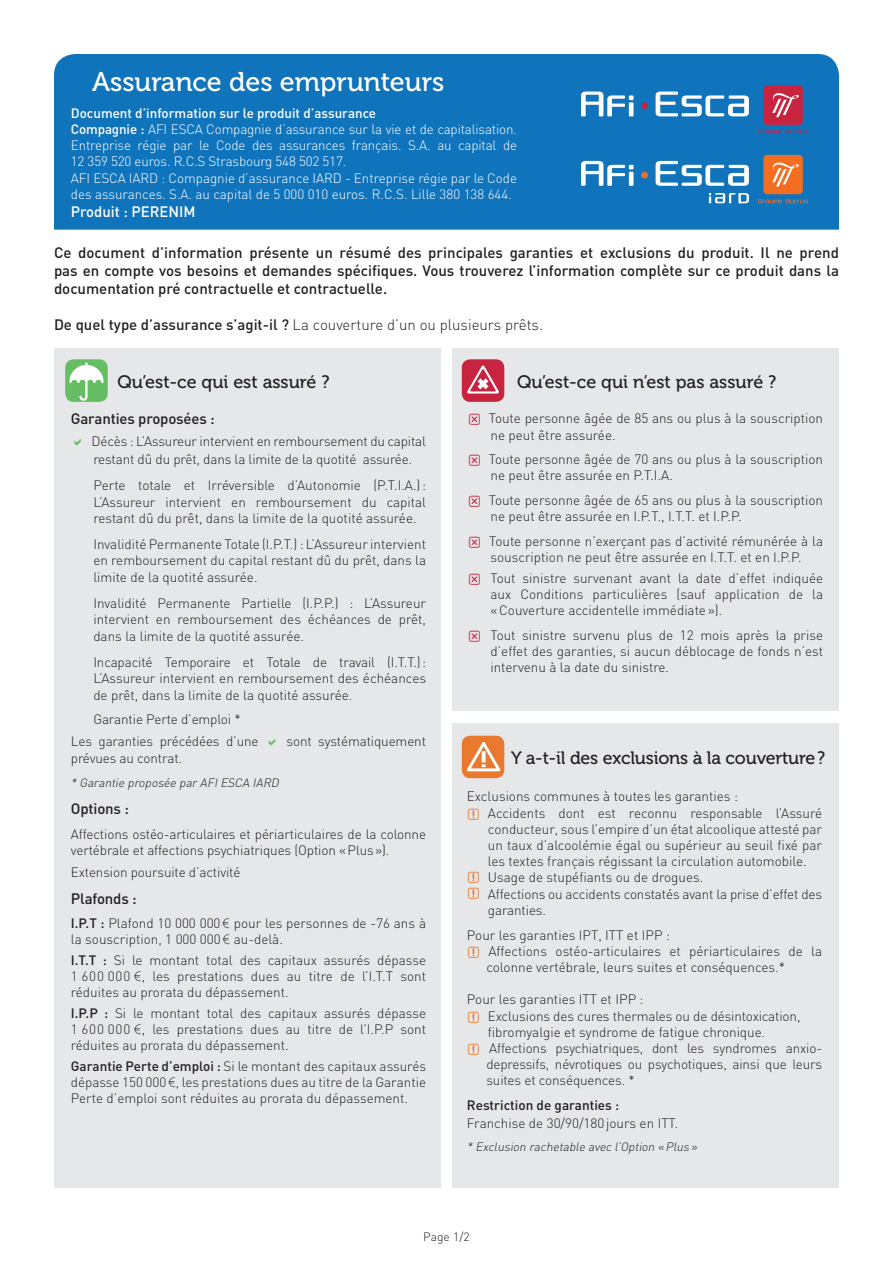
<style>
.page{position:relative;width:893px;height:1263px;background:#fff}
.page>*{position:absolute;margin:0;border:0;box-sizing:border-box;transform-origin:0 0}
.t1{font:27px "Museo 500";color:#fff}
.t2{font:18px "Museo 500";letter-spacing:-.005em;color:#231f20}
.t3{font:500 15px/18px "DIN";letter-spacing:-.01em;color:#231f20;text-align:justify}
.t4{font:300 15px "DIN";color:#231f20}
.t5{font:500 15px "DIN";color:#fff}
.t6{font:300 13.5px/16.2px "DIN";color:#231f20;text-align:justify}
.t7{font:300 13.5px/16.2px "DIN";color:#fff;text-align:justify}
.t8{font:500 13.5px "DIN";color:#fff}
.t9{font:500 13.5px "DIN";color:#231f20}
.t10{font:italic 300 12px "DIN";color:#231f20}
.t11{font:300 12px "DIN";color:#231f20}
.s1{font-weight:500}
.s2{font-family:"Museo 100";font-weight:400}
.s3{font-family:"Button Bonus Rounded Positive";font-weight:400;color:#c8233f}
.s4{font-family:"Button Bonus Rounded Positive";font-weight:400;color:#e8792f}
</style>
<div class="page">
<div style="left:54px;top:54px;width:785px;height:176px;background:#1074bc"></div>
<div style="left:641px;top:102px;width:7px;height:7px;background:#c8233f;border-radius:50%"></div>
<svg style="left:758px;top:130px;width:50px;height:4px"></svg>
<div style="left:763px;top:85px;width:40px;height:40px;background:#c8233f;border-radius:4px"></div>
<svg style="left:772px;top:93px;width:27px;height:24px"></svg>
<svg style="left:581px;top:92px;width:52px;height:24px"></svg>
<svg style="left:656px;top:92px;width:93px;height:24px"></svg>
<div style="left:641px;top:172px;width:7px;height:7px;background:#f36e21;border-radius:50%"></div>
<svg style="left:758px;top:199px;width:50px;height:4px"></svg>
<div style="left:763px;top:155px;width:40px;height:39px;background:#f36e21;border-radius:4px"></div>
<svg style="left:772px;top:162px;width:27px;height:25px"></svg>
<svg style="left:581px;top:161px;width:52px;height:25px"></svg>
<svg style="left:656px;top:161px;width:93px;height:25px"></svg>
<svg style="left:709px;top:193px;width:40px;height:10px"></svg>
<div style="left:54px;top:348px;width:387px;height:840px;background:#e6e7e9"></div>
<div style="left:452px;top:348px;width:387px;height:362px;background:#e6e7e9"></div>
<div style="left:65px;top:359px;width:43px;height:43px;background:#66be64;border-radius:9px"></div>
<svg style="left:69px;top:362px;width:35px;height:39px"></svg>
<div style="left:462px;top:359px;width:42px;height:43px;background:#c8233f;border-radius:9px"></div>
<svg style="left:467px;top:365px;width:32px;height:29px"></svg>
<div style="left:452px;top:723px;width:387px;height:465px;background:#e6e7e9"></div>
<div style="left:462px;top:736px;width:42px;height:42px;background:#e8792f;border-radius:9px"></div>
<svg style="left:467px;top:742px;width:33px;height:29px"></svg>
<p class="t1" style="left:92px;top:67px;width:354px">Assurance des emprunteurs</p>
<p class="t8" style="left:71px;top:104px;width:307px">Document d’information sur le produit d’assurance</p>
<p class="t7" style="left:71px;top:121px;width:448px"><span class="s1">Compagnie :</span> AFI ESCA Compagnie d’assurance sur la vie et de capitalisation.<br>Entreprise régie par le Code des assurances français. S.A. au capital de 12 359 520 euros. R.C.S Strasbourg 548 502 517.</p>
<p class="t7" style="left:71px;top:169px;width:448px">AFI ESCA IARD : Compagnie d’assurance IARD - Entreprise régie par le Code des assurances. S.A. au capital de 5 000 010 euros. R.C.S. Lille 380 138 644.</p>
<p class="t5" style="left:71px;top:202px;width:126px">Produit : PERENIM</p>
<p class="t3" style="left:54px;top:243px;width:786px">Ce document d’information présente un résumé des principales garanties et exclusions du produit. Il ne prend pas en compte vos besoins et demandes spécifiques. Vous trouverez l’information complète sur ce produit dans la documentation pré contractuelle et contractuelle.</p>
<p class="t4" style="left:54px;top:316px;width:490px"><span class="s1">De quel type d’assurance s’agit-il ?</span> La couverture d’un ou plusieurs prêts.</p>
<p class="t2" style="left:117px;top:372px;width:214px">Qu’est-ce qui est assuré ?</p>
<p class="t2" style="left:517px;top:372px;width:261px">Qu’est-ce qui n’est pas assuré ?</p>
<p class="t3" style="left:71px;top:409px;width:145px">Garanties proposées :</p>
<p class="t6" style="left:92px;top:432px;width:336px;line-height:18px">Décès : L’Assureur intervient en remboursement du capital restant dû du prêt, dans la limite de la quotité assurée.</p>
<p class="t6" style="left:93px;top:477px;width:334px">Perte totale et Irréversible d’Autonomie (P.T.I.A.):<br>L’Assureur intervient en remboursement du capital restant dû du prêt, dans la limite de la quotité assurée.</p>
<p class="t6" style="left:93px;top:536px;width:334px">Invalidité Permanente Totale (I.P.T.) : L’Assureur intervient en remboursement du capital restant dû du prêt, dans la limite de la quotité assurée.</p>
<p class="t6" style="left:93px;top:595px;width:334px">Invalidité Permanente Partielle (I.P.P.) : L’Assureur intervient en remboursement des échéances de prêt, dans la limite de la quotité assurée.</p>
<p class="t6" style="left:93px;top:654px;width:334px">Incapacité Temporaire et Totale de travail (I.T.T.):<br>L’Assureur intervient en remboursement des échéances de prêt, dans la limite de la quotité assurée.</p>
<p class="t6" style="left:93px;top:711px;width:149px">Garantie Perte d’emploi *</p>
<p class="t6" style="left:71px;top:733px;width:189px">Les garanties précédées d’une</p>
<p class="t6" style="left:286px;top:733px;width:141px">sont systématiquement</p>
<p class="t6" style="left:71px;top:749px;width:113px">prévues au contrat.</p>
<p class="t10" style="left:71px;top:776px;width:212px">* Garantie proposée par AFIESCA IARD</p>
<p class="t3" style="left:71px;top:799px;width:60px">Options :</p>
<p class="t6" style="left:71px;top:825px;width:357px">Affections ostéo-articulaires et périarticulaires de la colonne vertébrale et affections psychiatriques (Option «Plus»).</p>
<p class="t6" style="left:71px;top:864px;width:171px">Extension poursuite d’activité</p>
<p class="t3" style="left:71px;top:889px;width:67px">Plafonds :</p>
<p class="t6" style="left:71px;top:915px;width:357px"><span class="s1">I.P.T :</span> Plafond 10 000 000<span class="s2">€</span> pour les personnes de -76 ans à la souscription, 1 000 000<span class="s2">€</span> au-delà.</p>
<p class="t6" style="left:71px;top:952px;width:357px"><span class="s1">I.T.T :</span> Si le montant total des capitaux assurés dépasse 1 600 000 <span class="s2">€</span>, les prestations dues au titre de l’I.T.T sont réduites au prorata du dépassement.</p>
<p class="t6" style="left:71px;top:1005px;width:357px"><span class="s1">I.P.P :</span> Si le montant total des capitaux assurés dépasse 1 600 000 <span class="s2">€</span>, les prestations dues au titre de l’I.P.P sont réduites au prorata du dépassement.</p>
<p class="t6" style="left:71px;top:1057px;width:357px"><span class="s1">Garantie Perte d’emploi :</span> Si le montant des capitaux assurés dépasse 150 000<span class="s2">€</span>, les prestations dues au titre de la Garantie Perte d’emploi sont réduites au prorata du dépassement.</p>
<p class="t6" style="left:490px;top:410px;width:334px;text-indent:-22px"><span class="s3">Y</span> Toute personne âgée de 85 ans ou plus à la souscription ne peut être assurée.</p>
<p class="t6" style="left:490px;top:451px;width:334px;text-indent:-22px"><span class="s3">Y</span> Toute personne âgée de 70 ans ou plus à la souscription ne peut être assurée en P.T.I.A.</p>
<p class="t6" style="left:490px;top:492px;width:334px;text-indent:-22px"><span class="s3">Y</span> Toute personne âgée de 65 ans ou plus à la souscription ne peut être assurée en I.P.T., I.T.T. et I.P.P.</p>
<p class="t6" style="left:468px;top:533px;width:357px;text-align:center"><span class="s3">Y</span> Toute personne n’exerçant pas d’activité rémunérée à la souscription ne peut être assurée en I.T.T. et en I.P.P.</p>
<p class="t6" style="left:490px;top:570px;width:334px;text-indent:-22px"><span class="s3">Y</span> Tout sinistre survenant avant la date d’effet indiquée aux Conditions particulières (sauf application de la «Couverture accidentelle immédiate»).</p>
<p class="t6" style="left:490px;top:627px;width:334px;text-indent:-22px"><span class="s3">Y</span> Tout sinistre survenu plus de 12 mois après la prise d’effet des garanties, si aucun déblocage de fonds n’est intervenu à la date du sinistre.</p>
<p class="t2" style="left:511px;top:748px;width:316px">Y a-t-il des exclusions à la couverture?</p>
<p class="t6" style="left:467px;top:788px;width:273px">Exclusions communes à toutes les garanties :</p>
<p class="t6" style="left:488px;top:804px;width:336px;text-indent:-21px"><span class="s4">X</span> Accidents dont est reconnu responsable l’Assuré conducteur, sous l’empire d’un état alcoolique attesté par un taux d’alcoolémie égal ou supérieur au seuil fixé par les textes français régissant la circulation automobile.</p>
<p class="t6" style="left:467px;top:869px;width:238px"><span class="s4">X</span> Usage de stupéfiants ou de drogues.</p>
<p class="t6" style="left:488px;top:885px;width:336px;text-indent:-21px"><span class="s4">X</span> Affections ou accidents constatés avant la prise d’effet des garanties.</p>
<p class="t6" style="left:467px;top:926px;width:205px">Pour les garanties IPT, ITT et IPP :</p>
<p class="t6" style="left:486px;top:942px;width:337px;text-indent:-20px"><span class="s4">X</span> Affections ostéo-articulaires et périarticulaires de la colonne vertébrale, leurs suites et conséquences.*</p>
<p class="t6" style="left:467px;top:991px;width:178px">Pour les garanties ITT et IPP :</p>
<p class="t6" style="left:467px;top:1007px;width:335px"><span class="s4">X</span> Exclusions des cures thermales ou de désintoxication,</p>
<p class="t6" style="left:488px;top:1023px;width:279px">fibromyalgie et syndrome de fatigue chronique.</p>
<p class="t6" style="left:486px;top:1040px;width:337px;text-indent:-20px"><span class="s4">X</span> Affections psychiatriques, dont les syndromes anxio&shy;depressifs, névrotiques ou psychotiques, ainsi que leurs suites et conséquences. *</p>
<p class="t9" style="left:467px;top:1096px;width:154px">Restriction de garanties :</p>
<p class="t6" style="left:467px;top:1115px;width:213px">Franchise de 30/90/180jours en ITT.</p>
<p class="t10" style="left:467px;top:1139px;width:234px">* Exclusion rachetable avec l’Option «Plus»</p>
<p class="t11" style="left:423px;top:1230px;width:48px">Page 1/2</p>
</div>
